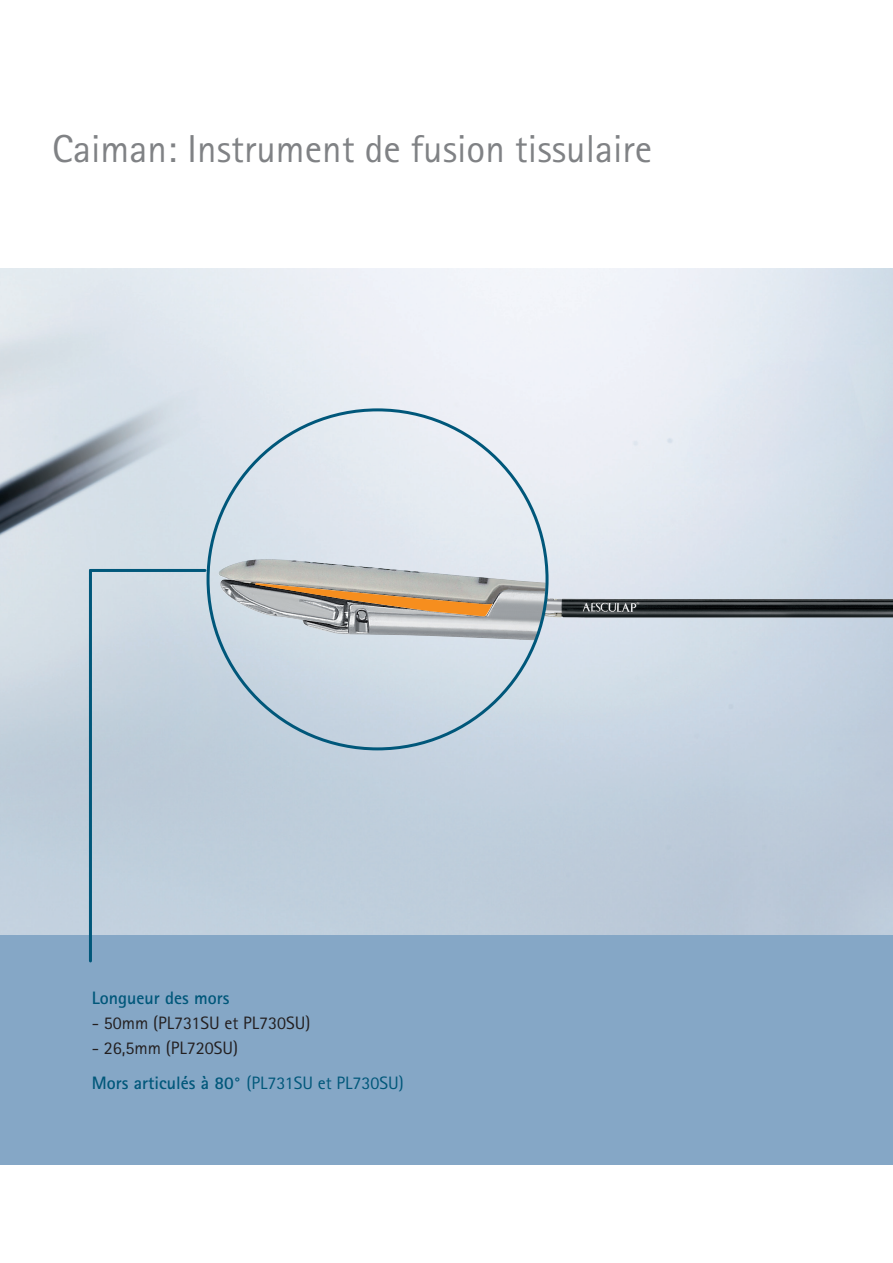
<style>
.page{position:relative;width:893px;height:1263px;background:#fff}
.page>*{position:absolute;margin:0;border:0;box-sizing:border-box;transform-origin:0 0}
._01_Variable_cover_h{font:39px "Rotis Sans Serif Pro";color:#808285}
._21_Source_reference{font:18px "Rotis Sans Serif Pro";color:#231f20}
._21_Source_reference-2{font:18px "Rotis Sans Serif Pro";color:#00577a}
._21_Source_reference-3{font:700 18px "Rotis Sans Serif Pro";color:#00577a}
.s1{font-weight:700}
</style>
<div class="page">
<img style="left:0;top:269px;width:893px;height:666px">
<div style="left:0;top:935px;width:893px;height:230px;background:#85a7c6"></div>
<img style="left:0;top:889px;width:11px;height:46px">
<img style="left:546px;top:598px;width:347px;height:20px">
<img style="left:214px;top:559px;width:332px;height:81px">
<hr style="left:90px;top:569px;width:115px;height:3px;background:#00577a">
<hr style="left:89px;top:570px;width:3px;height:391px;background:#00577a">
<p class="_01_Variable_cover_h" style="left:52px;top:126px;width:602px">Caiman: Instrument de fusion tissulaire</p>
<p class="_21_Source_reference-3" style="left:92px;top:986px;width:139px">Longueur des mors</p>
<p class="_21_Source_reference" style="left:92px;top:1012px;width:220px">- 50mm (PL731SU et PL730SU)</p>
<p class="_21_Source_reference" style="left:92px;top:1037px;width:148px">- 26,5mm (PL720SU)</p>
<p class="_21_Source_reference-2" style="left:92px;top:1073px;width:313px"><span class="s1">Mors articulés à 80°</span> (PL731SU et PL730SU)</p>
</div>
